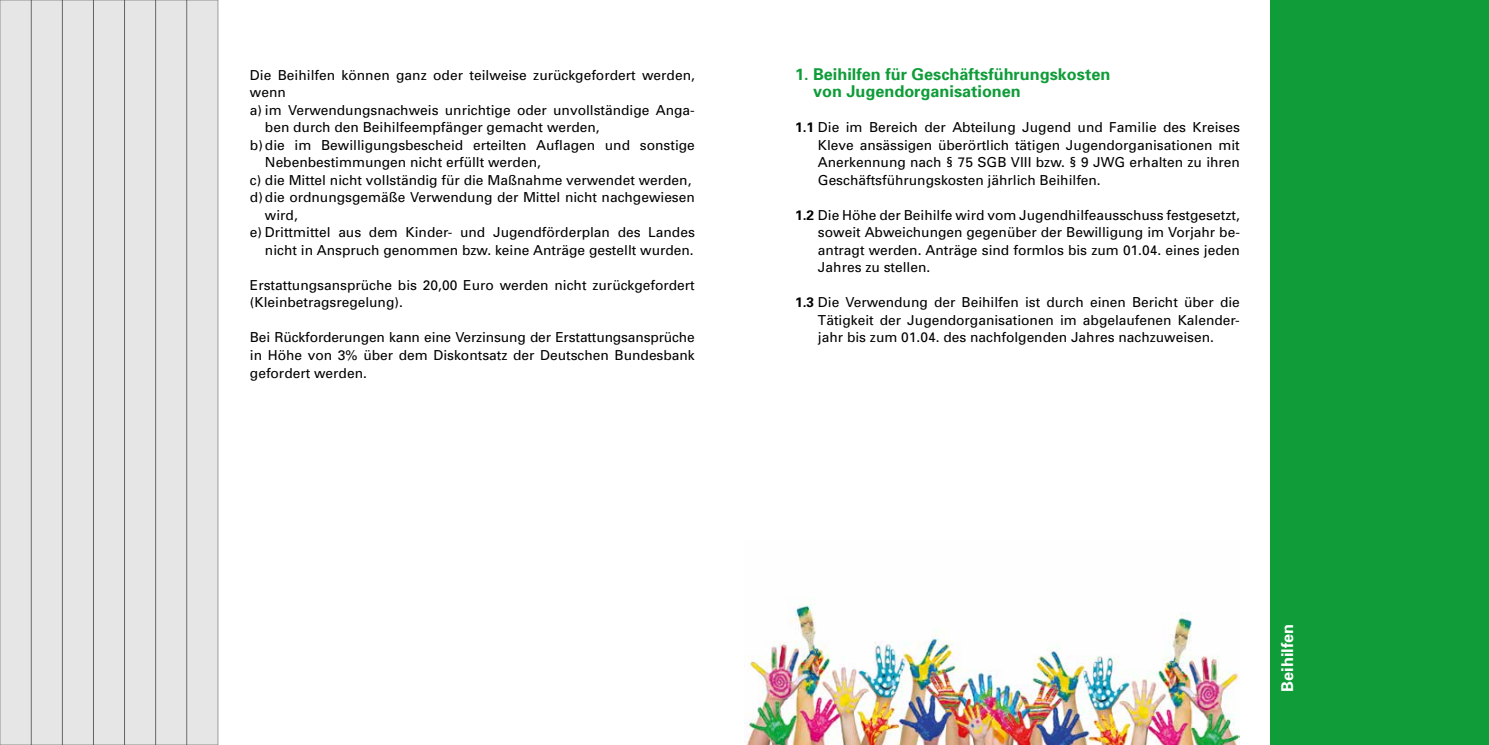
<style>
.page{position:relative;width:1489px;height:745px;background:#fff}
.page>*{position:absolute;margin:0;border:0;box-sizing:border-box;transform-origin:0 0}
.t1{font:700 16.25px/17.5px "Univers";color:#109c39}
.t2{font:700 16.25px "Univers";color:#fff}
.t3{font:13.75px/17.5px "Univers";color:#000;text-align:justify}
.s1{font-weight:700}
</style>
<div class="page">
<div style="left:0;top:0;width:218px;height:744px;background:#e6e6e6"></div>
<div style="left:1270px;top:0;width:218px;height:744px;background:#109c39"></div>
<img style="left:744px;top:598px;width:494px;height:146px">
<p class="t3" style="left:250px;top:66px;width:446px">Die Beihilfen können ganz oder teilweise zurückgefordert werden,</p>
<p class="t3" style="left:250px;top:83px;width:37px">wenn</p>
<p class="t3" style="left:250px;top:101px;width:446px">a) im Verwendungsnachweis unrichtige oder unvollständige Anga-</p>
<p class="t3" style="left:265px;top:118px;width:336px">ben durch den Beihilfeempfänger gemacht werden,</p>
<p class="t3" style="left:250px;top:136px;width:446px">b)die im Bewilligungsbescheid erteilten Auflagen und sonstige</p>
<p class="t3" style="left:265px;top:153px;width:277px">Nebenbestimmungen nicht erfüllt werden,</p>
<p class="t3" style="left:250px;top:171px;width:443px">c) die Mittel nicht vollständig für die Maßnahme verwendet werden,</p>
<p class="t3" style="left:250px;top:188px;width:446px">d)die ordnungsgemäße Verwendung der Mittel nicht nachgewiesen</p>
<p class="t3" style="left:265px;top:206px;width:34px">wird,</p>
<p class="t3" style="left:250px;top:223px;width:446px">e) Drittmittel aus dem Kinder- und Jugendförderplan des Landes</p>
<p class="t3" style="left:265px;top:241px;width:430px">nicht in Anspruch genommen bzw. keine Anträge gestellt wurden.</p>
<p class="t3" style="left:250px;top:276px;width:446px">Erstattungsansprüche bis 20,00 Euro werden nicht zurückgefordert (Kleinbetragsregelung).</p>
<p class="t3" style="left:250px;top:328px;width:446px">Bei Rückforderungen kann eine Verzinsung der Erstattungsansprüche in Höhe von 3% über dem Diskontsatz der Deutschen Bundesbank gefordert werden.</p>
<p class="t1" style="left:813px;top:64px;width:299px;text-indent:-18px">1. Beihilfen für Geschäftsführungskosten von Jugendorganisationen</p>
<p class="t3" style="left:818px;top:118px;width:423px;text-indent:-23px"><span class="s1">1.1</span> Die im Bereich der Abteilung Jugend und Familie des Kreises Kleve ansässigen überörtlich tätigen Jugendorganisationen mit Anerkennung nach § 75 SGB VIII bzw. § 9 JWG erhalten zu ihren Geschäftsführungskosten jährlich Beihilfen.</p>
<p class="t3" style="left:818px;top:206px;width:423px;text-indent:-23px"><span class="s1">1.2</span> Die Höhe der Beihilfe wird vom Jugendhilfeausschuss festgesetzt, soweit Abweichungen gegenüber der Bewilligung im Vorjahr be&shy;antragt werden. Anträge sind formlos bis zum 01.04. eines jeden Jahres zu stellen.</p>
<p class="t3" style="left:818px;top:293px;width:423px;text-indent:-23px"><span class="s1">1.3</span> Die Verwendung der Beihilfen ist durch einen Bericht über die Tätigkeit der Jugendorganisationen im abgelaufenen Kalender&shy;jahr bis zum 01.04. des nachfolgenden Jahres nachzuweisen.</p>
<p class="t2" style="left:1276px;top:691px;width:69px;rotate:-90deg">Beihilfen</p>
</div>
